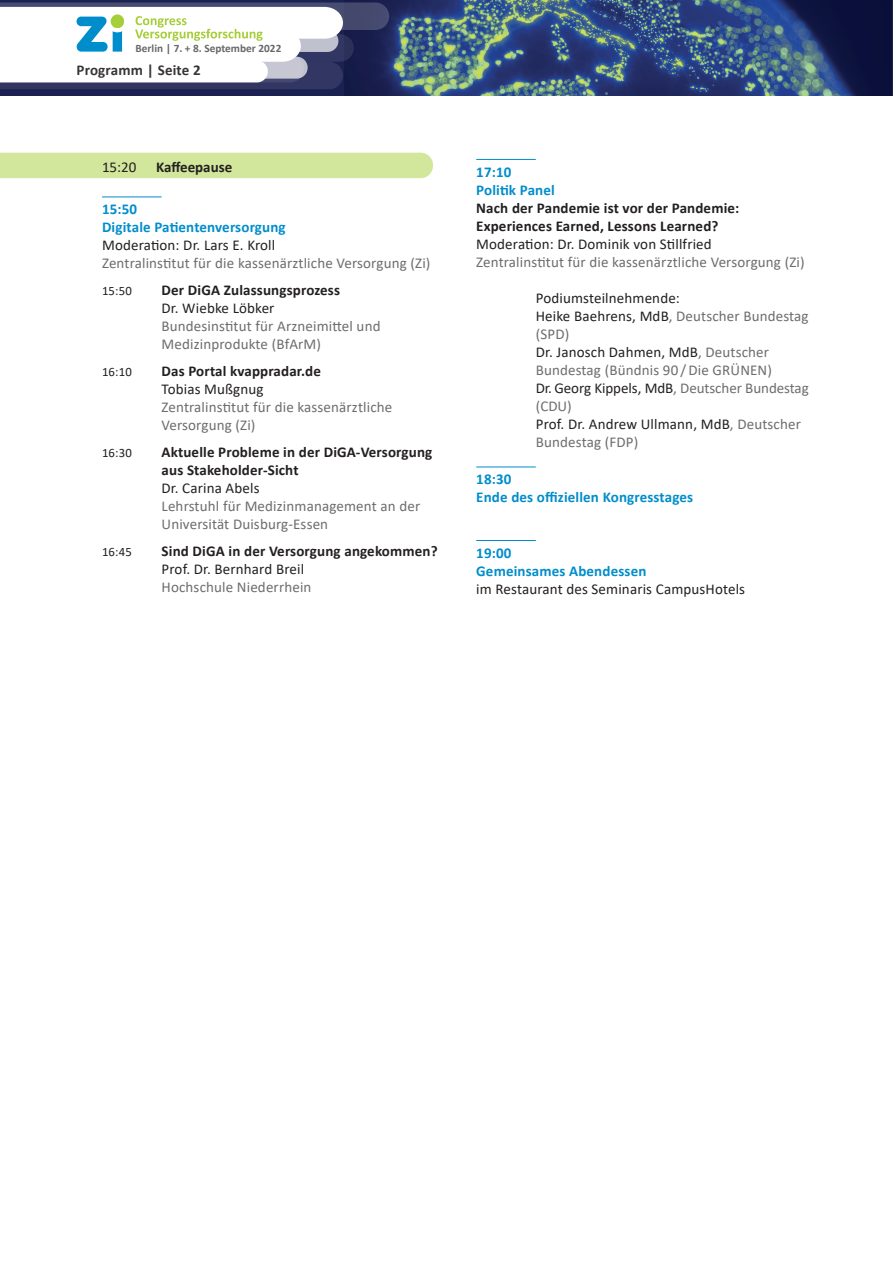
<style>
.page{position:relative;width:893px;height:1263px;background:#fff}
.page>*{position:absolute;margin:0;border:0;box-sizing:border-box;transform-origin:0 0}
.t1{font:15px/18px "Calibri";letter-spacing:.01em;color:#6c6d70}
.t2{font:700 15px/18px "Calibri";letter-spacing:.01em;color:#231f20}
.t3{font:15px "Calibri";letter-spacing:.01em;color:#231f20}
.t4{font:700 15px/18px "Calibri";letter-spacing:.01em;color:#008dcb}
.t5{font:12.75px "Calibri";letter-spacing:.01em;color:#231f20}
.t6{font:700 11.25px "Calibri";color:#66696a}
.s1{color:#231f20}
</style>
<div class="page">
<div style="left:0;top:0;width:893px;height:96px;background:#1b2151"></div>
<img style="left:344px;top:0;width:547px;height:96px">
<div style="left:0;top:153px;width:433px;height:25px;background:#d2e69c"></div>
<hr style="left:102px;top:197px;width:60px;height:1px;background:#008dcb">
<hr style="left:476px;top:159px;width:60px;height:1px;background:#008dcb">
<hr style="left:476px;top:467px;width:60px;height:1px;background:#008dcb">
<hr style="left:476px;top:540px;width:60px;height:1px;background:#008dcb">
<svg style="left:0;top:2px;width:389px;height:87px;background:#b9c0ca"></svg>
<p class="t6" style="left:136px;top:40px;width:147px">Berlin | 7. + 8. September 2022</p>
<p class="t2" style="left:77px;top:61px;width:126px">Programm | Seite 2</p>
<p class="t3" style="left:102px;top:157px;width:36px">15:20</p>
<p class="t2" style="left:156px;top:158px;width:78px">Kaffeepause</p>
<p class="t4" style="left:102px;top:200px;width:185px">15:50<br>Digitale Patientenversorgung</p>
<p class="t3" style="left:102px;top:235px;width:175px">Moderation: Dr. Lars E. Kroll</p>
<p class="t1" style="left:102px;top:254px;width:330px">Zentralinstitut für die kassenärztliche Versorgung (Zi)</p>
<p class="t5" style="left:102px;top:282px;width:31px">15:50</p>
<p class="t2" style="left:162px;top:281px;width:180px">Der DiGA Zulassungsprozess</p>
<p class="t3" style="left:162px;top:298px;width:114px">Dr. Wiebke Löbker</p>
<p class="t1" style="left:162px;top:317px;width:220px">Bundesinstitut für Arzneimittel und<br>Medizinprodukte (BfArM)</p>
<p class="t5" style="left:102px;top:363px;width:31px">16:10</p>
<p class="t2" style="left:162px;top:362px;width:161px">Das Portal kvappradar.de</p>
<p class="t3" style="left:162px;top:379px;width:104px">Tobias Mußgnug</p>
<p class="t1" style="left:162px;top:398px;width:232px">Zentralinstitut für die kassenärztliche<br>Versorgung (Zi)</p>
<p class="t5" style="left:102px;top:444px;width:31px">16:30</p>
<p class="t2" style="left:162px;top:443px;width:272px">Aktuelle Probleme in der DiGA-Versorgung aus Stakeholder-Sicht</p>
<p class="t3" style="left:162px;top:478px;width:99px">Dr. Carina Abels</p>
<p class="t1" style="left:162px;top:497px;width:260px">Lehrstuhl für Medizinmanagement an der<br>Universität Duisburg-Essen</p>
<p class="t5" style="left:102px;top:543px;width:31px">16:45</p>
<p class="t2" style="left:162px;top:542px;width:278px">Sind DiGA in der Versorgung angekommen?</p>
<p class="t3" style="left:162px;top:559px;width:144px">Prof. Dr. Bernhard Breil</p>
<p class="t1" style="left:162px;top:578px;width:151px">Hochschule Niederrhein</p>
<p class="t4" style="left:476px;top:162px;width:80px">17:10<br>Politik Panel</p>
<p class="t2" style="left:476px;top:198px;width:265px">Nach der Pandemie ist vor der Pandemie:<br>Experiences Earned, Lessons Learned?</p>
<p class="t3" style="left:476px;top:233px;width:237px">Moderation: Dr. Dominik von Stillfried</p>
<p class="t1" style="left:476px;top:252px;width:330px">Zentralinstitut für die kassenärztliche Versorgung (Zi)</p>
<p class="t1" style="left:536px;top:288px;width:275px"><span class="s1">Podiumsteilnehmende:<br>Heike Baehrens, MdB</span>, Deutscher Bundestag (SPD)<br><span class="s1">Dr. Janosch Dahmen, MdB</span>, Deutscher<br>Bundestag (Bündnis 90 / Die GRÜNEN)<br><span class="s1">Dr. Georg Kippels, MdB</span>, Deutscher Bundestag (CDU)<br><span class="s1">Prof. Dr. Andrew Ullmann, MdB</span>, Deutscher<br>Bundestag (FDP)</p>
<p class="t4" style="left:476px;top:470px;width:218px">18:30<br>Ende des offiziellen Kongresstages</p>
<p class="t4" style="left:476px;top:543px;width:172px">19:00<br>Gemeinsames Abendessen</p>
<p class="t3" style="left:476px;top:578px;width:270px">im Restaurant des Seminaris CampusHotels</p>
</div>
